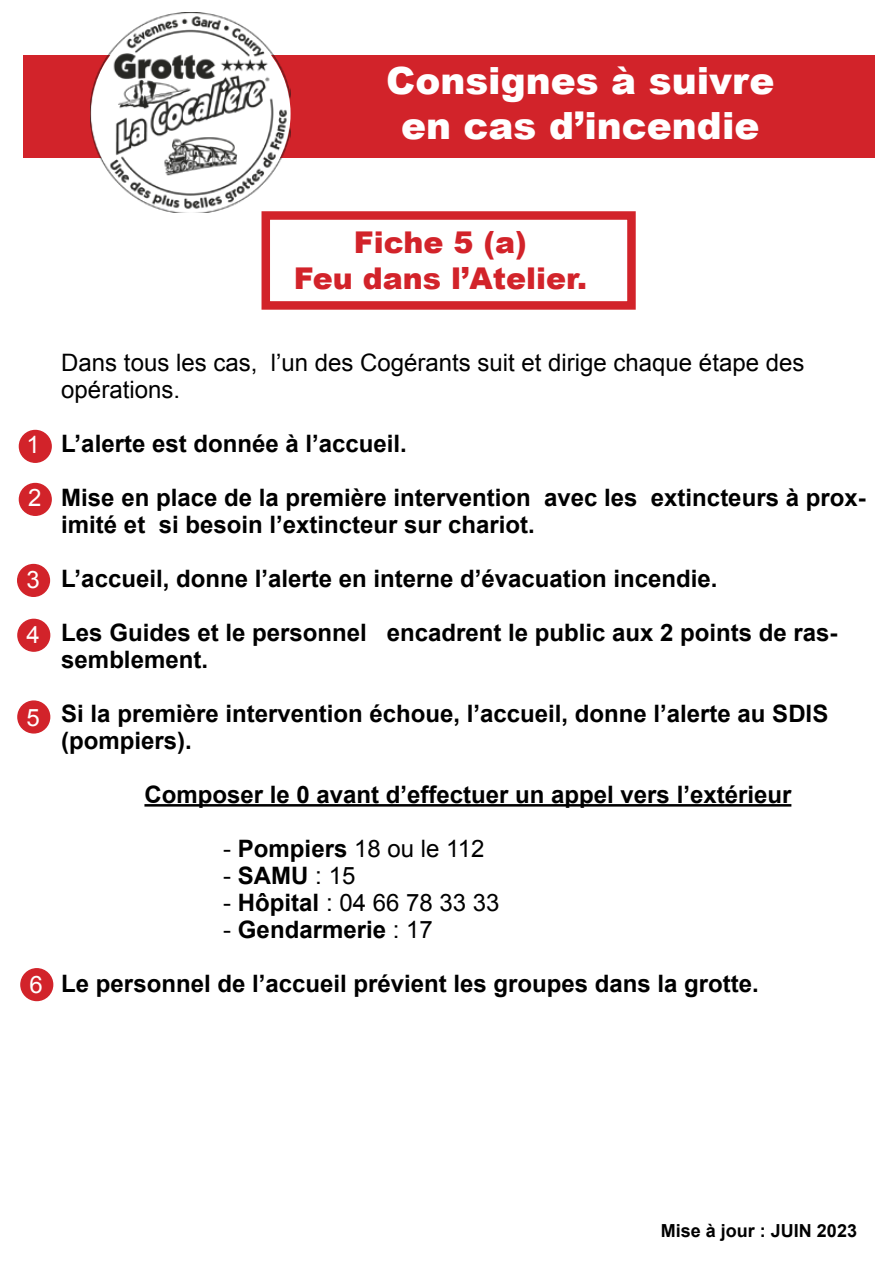
<style>
.page{position:relative;width:893px;height:1263px;background:#fff}
.page>*{position:absolute;margin:0;border:0;box-sizing:border-box;transform-origin:0 0}
.t1{font:900 37.5px/45px "Arial";color:#fff;text-align:center}
.t2{font:900 30px/36px "Arial";color:#d2232a;text-align:center}
.t3{font:700 24px/27px "Arial";color:#000}
.t4{font:24px/27px "Arial";color:#000}
.t5{font:24px "Arial";color:#fff}
.t6{font:700 18px "Arial";color:#000}
.t7{font:900 18px "Arial";color:#000}
.s1{font-weight:700}
.s2{font-weight:400}
</style>
<div class="page">
<div style="left:23px;top:55px;width:851px;height:103px;background:#d2232a"></div>
<img style="left:91px;top:13px;width:200px;height:200px">
<hr style="left:144px;top:804px;width:647px;height:2px;background:#000">
<div style="left:19px;top:430px;width:32px;height:32px;background:#d2232a;border-radius:50%"></div>
<div style="left:19px;top:430px;width:33px;height:33px;border:2px solid #d2232a;border-radius:50%"></div>
<div style="left:19px;top:484px;width:32px;height:31px;background:#d2232a;border-radius:50%"></div>
<div style="left:19px;top:483px;width:33px;height:33px;border:2px solid #d2232a;border-radius:50%"></div>
<div style="left:18px;top:565px;width:31px;height:31px;background:#d2232a;border-radius:50%"></div>
<div style="left:17px;top:564px;width:33px;height:33px;border:2px solid #d2232a;border-radius:50%"></div>
<div style="left:18px;top:619px;width:32px;height:32px;background:#d2232a;border-radius:50%"></div>
<div style="left:17px;top:619px;width:33px;height:33px;border:2px solid #d2232a;border-radius:50%"></div>
<div style="left:18px;top:701px;width:32px;height:32px;background:#d2232a;border-radius:50%"></div>
<div style="left:17px;top:700px;width:33px;height:33px;border:2px solid #d2232a;border-radius:50%"></div>
<div style="left:21px;top:969px;width:32px;height:31px;background:#d2232a;border-radius:50%"></div>
<div style="left:20px;top:968px;width:33px;height:33px;border:2px solid #d2232a;border-radius:50%"></div>
<div style="left:261px;top:211px;width:375px;height:99px;border:9px solid #d2232a"></div>
<h1 class="t1" style="left:386px;top:57px;width:390px">Consignes à suivre en cas d’incendie</h1>
<p class="t2" style="left:294px;top:224px;width:295px">Fiche 5 (a)<br>Feu dans l’Atelier.</p>
<p class="t5" style="left:27px;top:429px;width:15px">1</p>
<p class="t5" style="left:28px;top:482px;width:15px">2</p>
<p class="t5" style="left:26px;top:564px;width:15px">3</p>
<p class="t5" style="left:27px;top:619px;width:15px">4</p>
<p class="t5" style="left:27px;top:702px;width:15px">5</p>
<p class="t5" style="left:30px;top:969px;width:15px">6</p>
<p class="t4" style="left:61px;top:349px;width:745px">Dans tous les cas, l’un des Cogérants suit et dirige chaque étape des opérations.</p>
<p class="t3" style="left:61px;top:431px;width:347px">L’alerte est donnée à l’accueil.</p>
<p class="t3" style="left:61px;top:485px;width:806px">Mise en place de la première intervention avec les extincteurs à prox&shy;imité et si besoin l’extincteur sur chariot.</p>
<p class="t3" style="left:61px;top:566px;width:658px">L’accueil, donne l’alerte en interne d’évacuation incendie.</p>
<p class="t3" style="left:61px;top:620px;width:778px">Les Guides et le personnel encadrent le public aux 2 points de ras&shy;semblement.</p>
<p class="t3" style="left:61px;top:701px;width:726px">Si la première intervention échoue, l’accueil, donne l’alerte au SDIS (pompiers).</p>
<p class="t3" style="left:144px;top:782px;width:649px">Composer le 0 avant d’effectuer un appel vers l’extérieur</p>
<p class="t4" style="left:223px;top:835px;width:263px">- <span class="s1">Pompiers</span> 18 ou le 112</p>
<p class="t3" style="left:223px;top:863px;width:33px"><span class="s2">-</span> SAMU</p>
<p class="t4" style="left:315px;top:862px;width:42px">: 15</p>
<p class="t4" style="left:223px;top:889px;width:278px">- <span class="s1">Hôpital</span> : 04 66 78 33 33</p>
<p class="t3" style="left:223px;top:917px;width:211px"><span class="s2">-</span> Gendarmerie <span class="s2">: 17</span></p>
<p class="t3" style="left:61px;top:971px;width:699px">Le personnel de l’accueil prévient les groupes dans la grotte.</p>
<p class="t6" style="left:661px;top:1218px;width:121px">Mise à jour : JUIN</p>
<p class="t6" style="left:817px;top:1218px;width:42px">2023</p>
<p class="t7" style="left:753px;top:1219px;width:97px">Juin 2020</p>
</div>
